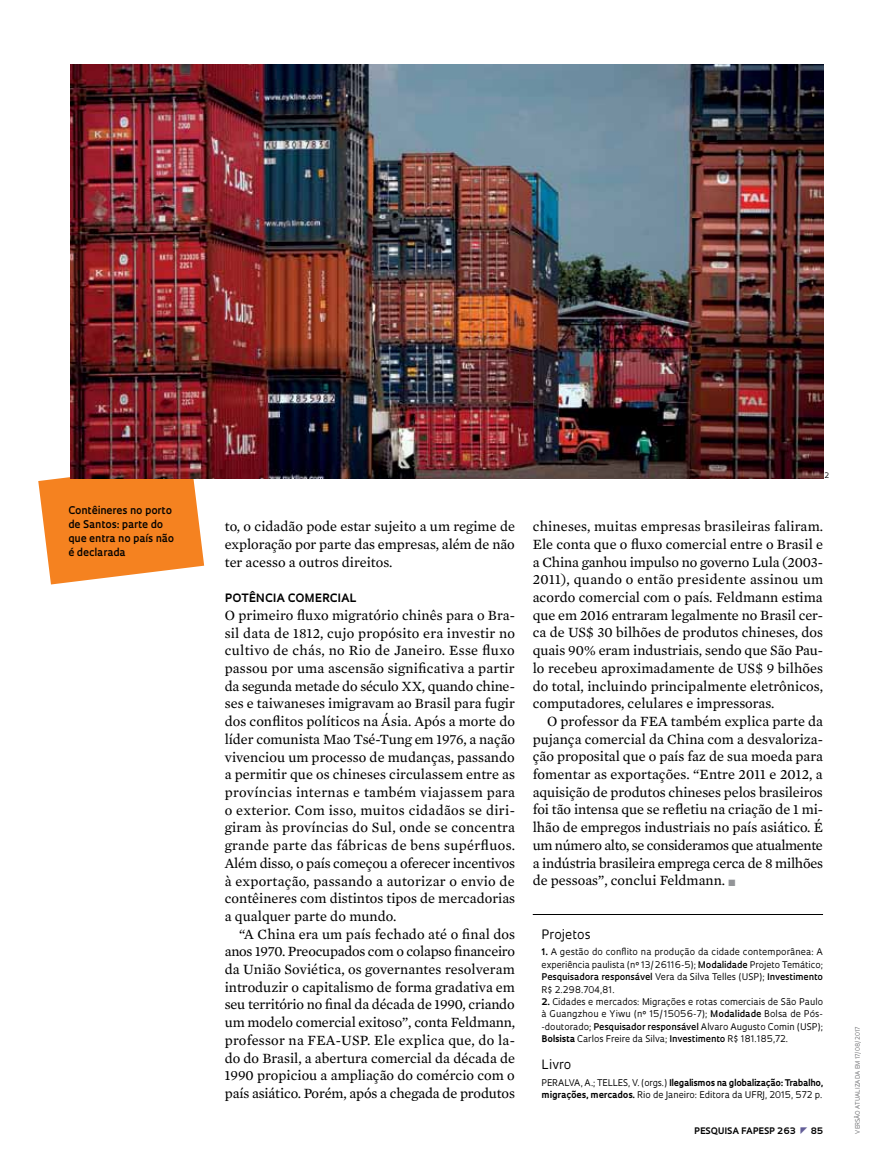
<style>
.page{position:relative;width:885px;height:1169px;background:#fff}
.page>*{position:absolute;margin:0;border:0;box-sizing:border-box;transform-origin:0 0}
.t1{font:14.4px/17.7px "Mercury Text G2";color:#000;text-align:justify}
.t2{font:12.6px "Oculum";color:#000}
.t3{font:700 11.25px "Oculum";letter-spacing:.035em;color:#000}
.t4{font:600 10.35px/14.1px "Oculum";color:#000}
.t5{font:9px/12.5px "Oculum";color:#000;text-align:justify}
.t6{font:700 9px/12.5px "Oculum";letter-spacing:-.01em;color:#000}
.t7{font:700 8.7px "Oculum";letter-spacing:.01em;color:#000}
.t8{font:7.35px "Oculum";color:#000}
.t9{font:6px "Oculum";color:#6d6e71}
.s1{color:#939598}
.s2{font-weight:700}
.s3{font-weight:600}
.s4{font-weight:400}
</style>
<div class="page">
<svg style="left:38px;top:462px;width:166px;height:122px"></svg>
<img style="left:71px;top:64px;width:752px;height:414px">
<hr style="left:533px;top:914px;width:290px;height:1px;background:#000">
<p class="t4" style="left:68px;top:502px;width:107px">Contêineres no porto de Santos: parte do que entra no país não é declarada</p>
<p class="t1" style="left:225px;top:517px;width:292px">to, o cidadão pode estar sujeito a um regime de exploração por parte das empresas, além de não ter acesso a outros direitos.</p>
<p class="t3" style="left:225px;top:590px;width:133px">Potência comercial</p>
<p class="t1" style="left:225px;top:605px;width:292px">O primeiro fluxo migratório chinês para o Bra&shy;sil data de 1812, cujo propósito era investir no cultivo de chás, no Rio de Janeiro. Esse fluxo passou por uma ascensão significativa a partir da segunda metade do século XX, quando chine&shy;ses e taiwaneses imigravam ao Brasil para fugir dos conflitos políticos na Ásia. Após a morte do líder comunista Mao Tsé-Tung em 1976, a nação vivenciou um processo de mudanças, passando a permitir que os chineses circulassem entre as províncias internas e também viajassem para o exterior. Com isso, muitos cidadãos se diri&shy;giram às províncias do Sul, onde se concentra grande parte das fábricas de bens supérfluos.<br>Além disso, o país começou a oferecer incentivos à exportação, passando a autorizar o envio de contêineres com distintos tipos de mercadorias a qualquer parte do mundo.</p>
<p class="t1" style="left:225px;top:924px;width:292px;text-indent:14px">“A China era um país fechado até o final dos anos 1970. Preocupados com o colapso financeiro da União Soviética, os governantes resolveram introduzir o capitalismo de forma gradativa em seu território no final da década de 1990, criando um modelo comercial exitoso”, conta Feldmann, professor na FEA-USP. Ele explica que, do la&shy;do do Brasil, a abertura comercial da década de 1990 propiciou a ampliação do comércio com o país asiático. Porém, após a chegada de produtos</p>
<p class="t8" style="left:825px;top:471px;width:6px">2</p>
<p class="t1" style="left:533px;top:517px;width:292px">chineses, muitas empresas brasileiras faliram.<br>Ele conta que o fluxo comercial entre o Brasil e a China ganhou impulso no governo Lula (2003- 2011), quando o então presidente assinou um acordo comercial com o país. Feldmann estima que em 2016 entraram legalmente no Brasil cer&shy;ca de US$ 30 bilhões de produtos chineses, dos quais 90% eram industriais, sendo que São Pau&shy;lo recebeu aproximadamente de US$ 9 bilhões do total, incluindo principalmente eletrônicos, computadores, celulares e impressoras.</p>
<p class="t1" style="left:533px;top:711px;width:292px;text-indent:14px">O professor da FEA também explica parte da pujança comercial da China com a desvaloriza&shy;ção proposital que o país faz de sua moeda para fomentar as exportações. “Entre 2011 e 2012, a aquisição de produtos chineses pelos brasileiros foi tão intensa que se refletiu na criação de 1 mi&shy;lhão de empregos industriais no país asiático. É um número alto, se consideramos que atualmente a indústria brasileira emprega cerca de 8 milhões de pessoas”, conclui Feldmann. <span class="s1">■</span></p>
<p class="t2" style="left:542px;top:926px;width:50px">Projetos</p>
<p class="t5" style="left:542px;top:945px;width:283px"><span class="s2">1.</span> A gestão do conflito na produção da cidade contemporânea: A experiência paulista (nº 13/26116-5); <span class="s3">Modalidade</span> Projeto Temático; <span class="s3">Pesquisadora responsável</span> Vera da Silva Telles (USP); <span class="s3">Investimento </span>R$ 2.298.704,81.</p>
<p class="t5" style="left:542px;top:995px;width:283px"><span class="s2">2.</span> Cidades e mercados: M igrações e rotas comerciais de São Paulo à Guangzhou e Yiwu (nº 15/15056-7); <span class="s3">Modalidade</span> Bolsa de Pós--doutorado; <span class="s3">Pesquisador responsável</span> Alvaro Augusto Comin (USP); <span class="s2">Bolsista</span> Carlos Freire da Silva; <span class="s3">Investimento</span> R$ 181.185,72.</p>
<p class="t2" style="left:542px;top:1056px;width:31px">Livro</p>
<p class="t5" style="left:542px;top:1075px;width:18px">PERALVA</p>
<p class="t6" style="left:542px;top:1075px;width:283px;text-indent:39px"><span class="s4">, A.; Telles, V. (orgs.)</span> Ilegalismos na globalização: Trabalho, migrações, mercados. <span class="s4">Rio de Janeiro: Editora da UFR</span></p>
<p class="t5" style="left:763px;top:1088px;width:61px">J, 2015, 572 p.</p>
<p class="t7" style="left:694px;top:1124px;width:30px">pESQUISA</p>
<p class="t7" style="left:741px;top:1124px;width:12px">FAPESP</p>
<p class="t7" style="left:777px;top:1124px;width:20px">263</p>
<p class="t7" style="left:810px;top:1124px;width:14px">85</p>
<p class="t9" style="left:854px;top:1133px;width:108px;rotate:-90deg">Versão atualizada em 17/08/2017</p>
</div>
